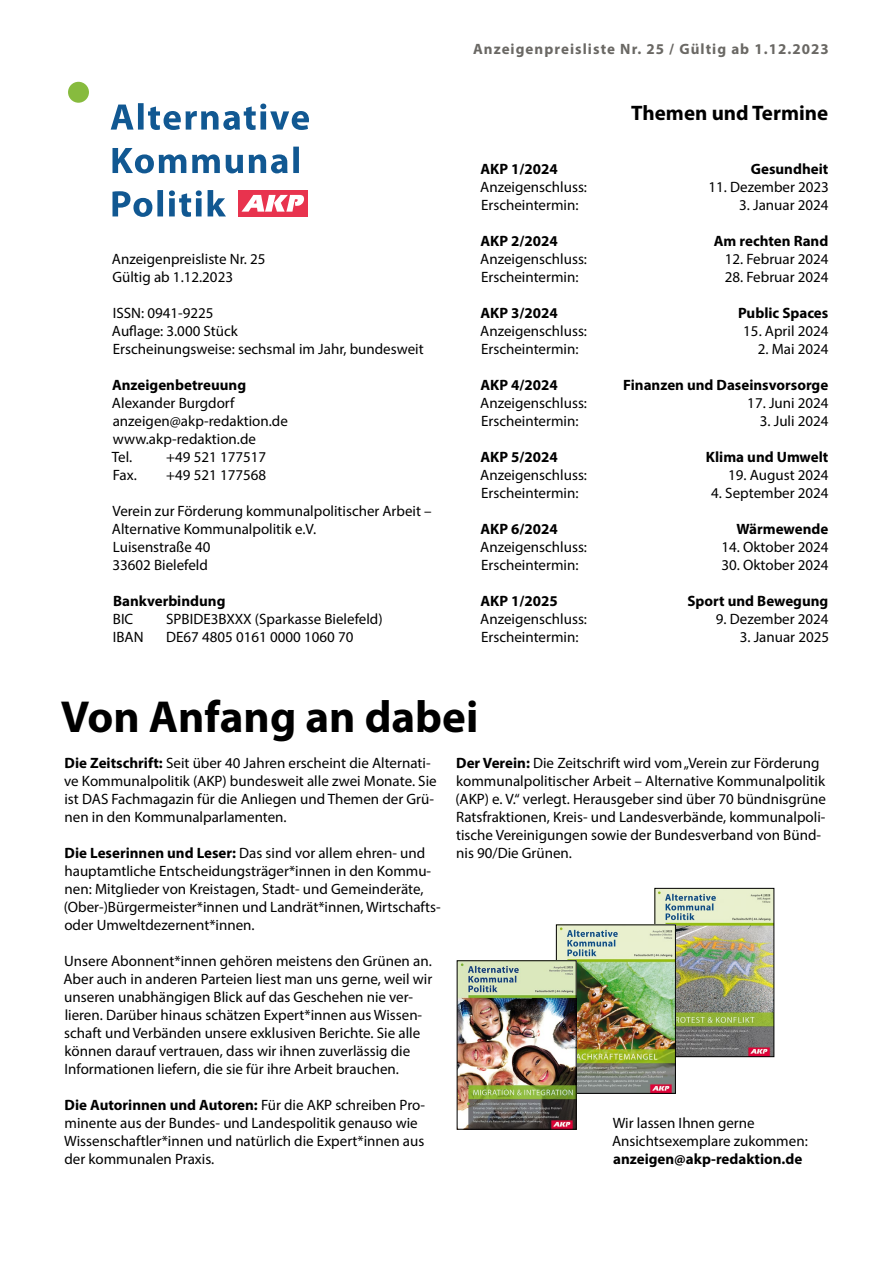
<style>
.page{position:relative;width:893px;height:1263px;background:#fff}
.page>*{position:absolute;margin:0;border:0;box-sizing:border-box;transform-origin:0 0}
.t1{font:700 45px "Myriad Pro";color:#000}
.t2{font:700 21px "Myriad Pro";color:#000}
.t3{font:15px/18px "Myriad Pro";color:#000}
.t4{font:700 15px "Myriad Pro";color:#000}
.t5{font:700 15px "Myriad Pro";letter-spacing:.07em;color:#6a6864}
.s1{font-weight:700}
</style>
<div class="page">
<img style="left:657px;top:890px;width:115px;height:165px">
<div style="left:655px;top:888px;width:119px;height:169px;border:1px solid #000"></div>
<img style="left:558px;top:927px;width:116px;height:164px">
<div style="left:556px;top:925px;width:120px;height:168px;border:1px solid #000"></div>
<img style="left:459px;top:962px;width:115px;height:165px">
<div style="left:457px;top:960px;width:119px;height:169px;border:1px solid #000"></div>
<div style="left:238px;top:190px;width:70px;height:27px;background:#e8334e"></div>
<svg style="left:241px;top:195px;width:63px;height:17px"></svg>
<div style="left:68px;top:82px;width:21px;height:21px;background:#87bb3e;border-radius:50%"></div>
<svg style="left:112px;top:190px;width:114px;height:27px"></svg>
<svg style="left:112px;top:147px;width:187px;height:26px"></svg>
<svg style="left:111px;top:103px;width:198px;height:27px"></svg>
<p class="t5" style="left:473px;top:39px;width:357px">Anzeigenpreisliste Nr. 25 / Gültig ab 1.12.2023</p>
<p class="t3" style="left:112px;top:249px;width:155px">Anzeigenpreisliste Nr. 25<br>Gültig ab 1.12.2023</p>
<p class="t3" style="left:112px;top:303px;width:313px">ISSN: 0941-9225<br>Auflage: 3.000 Stück<br>Erscheinungsweise: sechsmal im Jahr, bundesweit</p>
<p class="t4" style="left:112px;top:375px;width:135px">Anzeigenbetreuung</p>
<p class="t3" style="left:112px;top:393px;width:177px">Alexander Burgdorf anzeigen@akp-redaktion.de www.akp-redaktion.de<br>Tel.</p>
<p class="t3" style="left:166px;top:447px;width:101px">+49 521 177517</p>
<p class="t3" style="left:113px;top:465px;width:25px">Fax.</p>
<p class="t3" style="left:166px;top:465px;width:101px">+49 521 177568</p>
<p class="t3" style="left:112px;top:501px;width:321px">Verein zur Förderung kommunalpolitischer Arbeit –<br>Alternative Kommunalpolitik e.V.<br>Luisenstraße 40<br>33602 Bielefeld</p>
<p class="t4" style="left:113px;top:591px;width:114px">Bankverbindung</p>
<p class="t3" style="left:113px;top:609px;width:22px">BIC</p>
<p class="t3" style="left:166px;top:609px;width:218px">SPBIDE3BXXX (Sparkasse Bielefeld)</p>
<p class="t3" style="left:113px;top:627px;width:32px">IBAN</p>
<p class="t3" style="left:166px;top:627px;width:189px">DE67 4805 0161 0000 1060 70</p>
<h2 class="t2" style="left:631px;top:99px;width:198px">Themen und Termine</h2>
<p class="t4" style="left:480px;top:159px;width:79px">AKP 1/2024</p>
<p class="t4" style="left:751px;top:159px;width:79px">Gesundheit</p>
<p class="t3" style="left:480px;top:177px;width:108px">Anzeigenschluss:</p>
<p class="t3" style="left:708px;top:177px;width:122px">11. Dezember 2023</p>
<p class="t3" style="left:481px;top:195px;width:99px">Erscheintermin:</p>
<p class="t3" style="left:739px;top:195px;width:91px">3. Januar 2024</p>
<p class="t4" style="left:480px;top:231px;width:79px">AKP 2/2024</p>
<p class="t4" style="left:714px;top:231px;width:116px">Am rechten Rand</p>
<p class="t3" style="left:480px;top:249px;width:108px">Anzeigenschluss:</p>
<p class="t3" style="left:725px;top:249px;width:105px">12. Februar 2024</p>
<p class="t3" style="left:481px;top:267px;width:99px">Erscheintermin:</p>
<p class="t3" style="left:725px;top:267px;width:105px">28. Februar 2024</p>
<p class="t4" style="left:480px;top:303px;width:79px">AKP 3/2024</p>
<p class="t4" style="left:738px;top:303px;width:92px">Public Spaces</p>
<p class="t3" style="left:480px;top:321px;width:108px">Anzeigenschluss:</p>
<p class="t3" style="left:743px;top:321px;width:87px">15. April 2024</p>
<p class="t3" style="left:481px;top:339px;width:99px">Erscheintermin:</p>
<p class="t3" style="left:758px;top:339px;width:72px">2. Mai 2024</p>
<p class="t4" style="left:480px;top:375px;width:79px">AKP 4/2024</p>
<p class="t4" style="left:623px;top:375px;width:207px">Finanzen und Daseinsvorsorge</p>
<p class="t3" style="left:480px;top:393px;width:108px">Anzeigenschluss:</p>
<p class="t3" style="left:747px;top:393px;width:83px">17. Juni 2024</p>
<p class="t3" style="left:481px;top:411px;width:99px">Erscheintermin:</p>
<p class="t3" style="left:760px;top:411px;width:70px">3. Juli 2024</p>
<p class="t4" style="left:480px;top:447px;width:79px">AKP 5/2024</p>
<p class="t4" style="left:706px;top:447px;width:124px">Klima und Umwelt</p>
<p class="t3" style="left:480px;top:465px;width:108px">Anzeigenschluss:</p>
<p class="t3" style="left:728px;top:465px;width:102px">19. August 2024</p>
<p class="t3" style="left:481px;top:483px;width:99px">Erscheintermin:</p>
<p class="t3" style="left:711px;top:483px;width:119px">4. September 2024</p>
<p class="t4" style="left:480px;top:519px;width:79px">AKP 6/2024</p>
<p class="t4" style="left:737px;top:519px;width:93px">Wärmewende</p>
<p class="t3" style="left:480px;top:537px;width:108px">Anzeigenschluss:</p>
<p class="t3" style="left:721px;top:537px;width:109px">14. Oktober 2024</p>
<p class="t3" style="left:481px;top:555px;width:99px">Erscheintermin:</p>
<p class="t3" style="left:721px;top:555px;width:109px">30. Oktober 2024</p>
<p class="t4" style="left:480px;top:591px;width:79px">AKP 1/2025</p>
<p class="t4" style="left:687px;top:591px;width:142px">Sport und Bewegung</p>
<p class="t3" style="left:480px;top:609px;width:108px">Anzeigenschluss:</p>
<p class="t3" style="left:716px;top:609px;width:114px">9. Dezember 2024</p>
<p class="t3" style="left:481px;top:627px;width:99px">Erscheintermin:</p>
<p class="t3" style="left:740px;top:627px;width:91px">3. Januar 2025</p>
<h1 class="t1" style="left:61px;top:687px;width:419px">Von Anfang an dabei</h1>
<p class="t3" style="left:64px;top:753px;width:374px"><span class="s1">Die Zeitschrift:</span> Seit über 40 Jahren erscheint die Alternati&shy;ve Kommunalpolitik (AKP) bundesweit alle zwei Monate. Sie ist DAS Fachmagazin für die Anliegen und Themen der Grü&shy;nen in den Kommunalparlamenten.</p>
<p class="t3" style="left:64px;top:843px;width:378px"><span class="s1">Die Leserinnen und Leser:</span> Das sind vor allem ehren- und hauptamtliche Entscheidungsträger*innen in den Kommu&shy;nen: Mitglieder von Kreistagen, Stadt- und Gemeinderäte, (Ober-)Bürgermeister*innen und Landrät*innen, Wirtschafts&shy;oder Umweltdezernent*innen.</p>
<p class="t3" style="left:63px;top:951px;width:370px">Unsere Abonnent*innen gehören meistens den Grünen an.<br>Aber auch in anderen Parteien liest man uns gerne, weil wir unseren unabhängigen Blick auf das Geschehen nie ver&shy;lieren. Darüber hinaus schätzen Expert*innen aus Wissen&shy;schaft und Verbänden unsere exklusiven Berichte. Sie alle können darauf vertrauen, dass wir ihnen zuverlässig die Informationen liefern, die sie für ihre Arbeit brauchen.</p>
<p class="t3" style="left:64px;top:1095px;width:362px"><span class="s1">Die Autorinnen und Autoren:</span> Für die AKP schreiben Pro&shy;minente aus der Bundes- und Landespolitik genauso wie Wissenschaftler*innen und natürlich die Expert*innen aus der kommunalen Praxis.</p>
<p class="t3" style="left:455px;top:753px;width:372px"><span class="s1">Der Verein:</span> Die Zeitschrift wird vom „Verein zur Förderung kommunalpolitischer Arbeit – Alternative Kommunalpolitik (AKP) e. V.“ verlegt. Herausgeber sind über 70 bündnisgrüne Ratsfraktionen, Kreis- und Landesverbände, kommunalpoli&shy;tische Vereinigungen sowie der Bundesverband von Bünd&shy;nis 90/Die Grünen.</p>
<p class="t3" style="left:612px;top:1113px;width:197px">Wir lassen Ihnen gerne<br>Ansichtsexemplare zukommen:</p>
<p class="t4" style="left:613px;top:1149px;width:191px">anzeigen@akp-redaktion.de</p>
</div>
